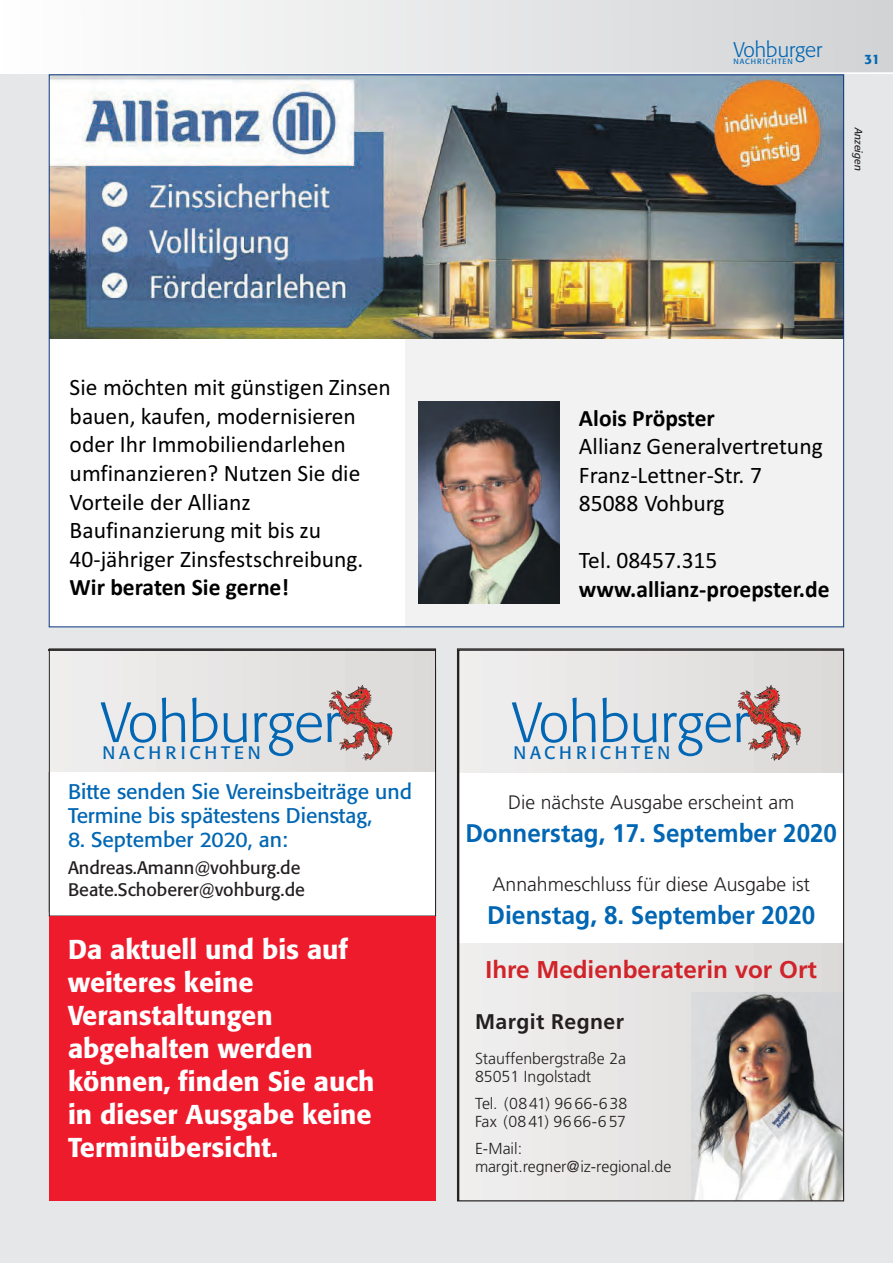
<style>
.page{position:relative;width:893px;height:1263px;background:#fff}
.page>*{position:absolute;margin:0;border:0;box-sizing:border-box;transform-origin:0 0}
.t1{font:300 56.1px "Formata";color:#0166b3}
.t2{font:500 27px "Formata";color:#fff}
.t3{font:700 25.5px "Frutiger";color:#0166b3;scale:.95 1}
.t4{font:700 25.5px "Frutiger";color:#0166b3}
.t5{font:700 24.3px "Frutiger";color:#d1232a}
.t6{font:23.85px "Calibri";color:#000}
.t7{font:23.7px/28.7px "Calibri";color:#000}
.t8{font:700 23.7px/28.5px "Calibri";letter-spacing:.005em;color:#000}
.t9{font:700 21.3px "Frutiger";letter-spacing:.02em;color:#231f20}
.t10{font:21px/24px "Formata";color:#0166b3}
.t11{font:300 21px "Formata";color:#0166b3}
.t12{font:300 19.5px "Frutiger";color:#231f20}
.t13{font:18px "Formata";color:#231f20}
.t14{font:18px "Formata";letter-spacing:.21em;color:#0166b3}
.t15{font:300 15.9px/18.1px "Frutiger";color:#231f20}
.t16{font:500 13.5px "Formata";color:#0166b3}
.t17{font:italic 10.5px "Formata";color:#231f20}
.t18{font:7.5px "Formata";letter-spacing:.13em;color:#0166b3}
.s1{font-weight:700}
.s2{font-weight:400}
</style>
<div class="page">
<div style="left:0;top:74px;width:893px;height:1189px;background:#e6e7e9"></div>
<svg style="left:199px;top:0;width:694px;height:73px"></svg>
<div style="left:50px;top:360px;width:793px;height:266px;background:#fff"></div>
<div style="left:405px;top:360px;width:438px;height:266px;background:#f2f2f2"></div>
<img style="left:418px;top:401px;width:142px;height:202px">
<div style="left:50px;top:75px;width:793px;height:291px;background:#fff"></div>
<div style="left:405px;top:339px;width:438px;height:27px;background:#f2f2f2"></div>
<img style="left:51px;top:76px;width:791px;height:263px">
<svg style="left:459px;top:650px;width:383px;height:549px"></svg>
<div style="left:49px;top:731px;width:387px;height:185px;background:#fff"></div>
<svg style="left:51px;top:650px;width:383px;height:121px;background:#e1dddb"></svg>
<div style="left:49px;top:648px;width:387px;height:268px;border:1px solid #231f20"></div>
<div style="left:49px;top:916px;width:387px;height:285px;background:#ee1b2d"></div>
<p class="t11" style="left:733px;top:40px;width:90px">Vohburger</p>
<p class="t18" style="left:733px;top:58px;width:61px">NACHRICHTEN</p>
<p class="t16" style="left:865px;top:53px;width:17px">31</p>
<p class="t17" style="left:863px;top:128px;width:45px;rotate:90deg">Anzeigen</p>
<p class="t7" style="left:70px;top:375px;width:323px">Sie möchten mit günstigen Zinsen bauen, kaufen, modernisieren oder Ihr Immobiliendarlehen umfinanzieren? Nutzen Sie die<br>Vorteile der Allianz<br>Baufinanzierung mit bis zu<br>40-jähriger Zinsfestschreibung.<br><span class="s1">Wir beraten Sie gerne!</span></p>
<p class="t1" style="left:101px;top:697px;width:241px">Vohburger</p>
<p class="t14" style="left:102px;top:744px;width:160px">NACHRICHTEN</p>
<p class="t10" style="left:68px;top:781px;width:345px">Bitte senden Sie Vereinsbeiträge und<br>Termine bis spätestens Dienstag,</p>
<p class="t10" style="left:68px;top:829px;width:221px">8. September 2020, an:</p>
<p class="t13" style="left:68px;top:859px;width:234px">Andreas.Amann@vohburg.de</p>
<p class="t13" style="left:68px;top:882px;width:238px">Beate.Schoberer@vohburg.de</p>
<p class="t2" style="left:68px;top:938px;width:282px">Da aktuell und bis auf</p>
<p class="t2" style="left:68px;top:971px;width:187px">weiteres keine</p>
<p class="t2" style="left:68px;top:1004px;width:206px">Veranstaltungen</p>
<p class="t2" style="left:68px;top:1037px;width:246px">abgehalten werden</p>
<p class="t2" style="left:68px;top:1070px;width:308px">können, finden Sie auch</p>
<p class="t2" style="left:68px;top:1103px;width:305px">in dieser Ausgabe keine</p>
<p class="t2" style="left:68px;top:1135px;width:211px">Terminübersicht.</p>
<p class="t7" style="left:579px;top:405px;width:245px"><span class="s1">Alois Pröpster<br></span>Allianz Generalvertretung<br>Franz-Lettner-Str. 7</p>
<p class="t6" style="left:579px;top:495px;width:147px">85088 Vohburg</p>
<p class="t8" style="left:579px;top:548px;width:252px"><span class="s2">Tel. 08457.315 </span>www.allianz-proepster.de</p>
<p class="t1" style="left:512px;top:697px;width:239px">Vohburger</p>
<p class="t14" style="left:514px;top:744px;width:158px">NACHRICHTEN</p>
<p class="t12" style="left:508px;top:794px;width:288px">Die nächste Ausgabe erscheint am</p>
<p class="t3" style="left:465px;top:823px;width:393px">Donnerstag, 17. September 2020</p>
<p class="t12" style="left:492px;top:876px;width:319px">Annahmeschluss für diese Ausgabe ist</p>
<p class="t4" style="left:487px;top:905px;width:330px">Dienstag, 8. September 2020</p>
<p class="t5" style="left:486px;top:960px;width:333px">Ihre Medienberaterin vor Ort</p>
<p class="t9" style="left:475px;top:1012px;width:151px">Margit Regner</p>
<p class="t15" style="left:475px;top:1050px;width:153px">Stauffenbergstraße 2a<br>85051 Ingolstadt</p>
<p class="t15" style="left:475px;top:1095px;width:154px">Tel. (0841) 9666-6 38<br>Fax (0841) 9666-657</p>
<p class="t15" style="left:475px;top:1140px;width:198px">E-Mail: margit.regner@iz-regional.de</p>
</div>
